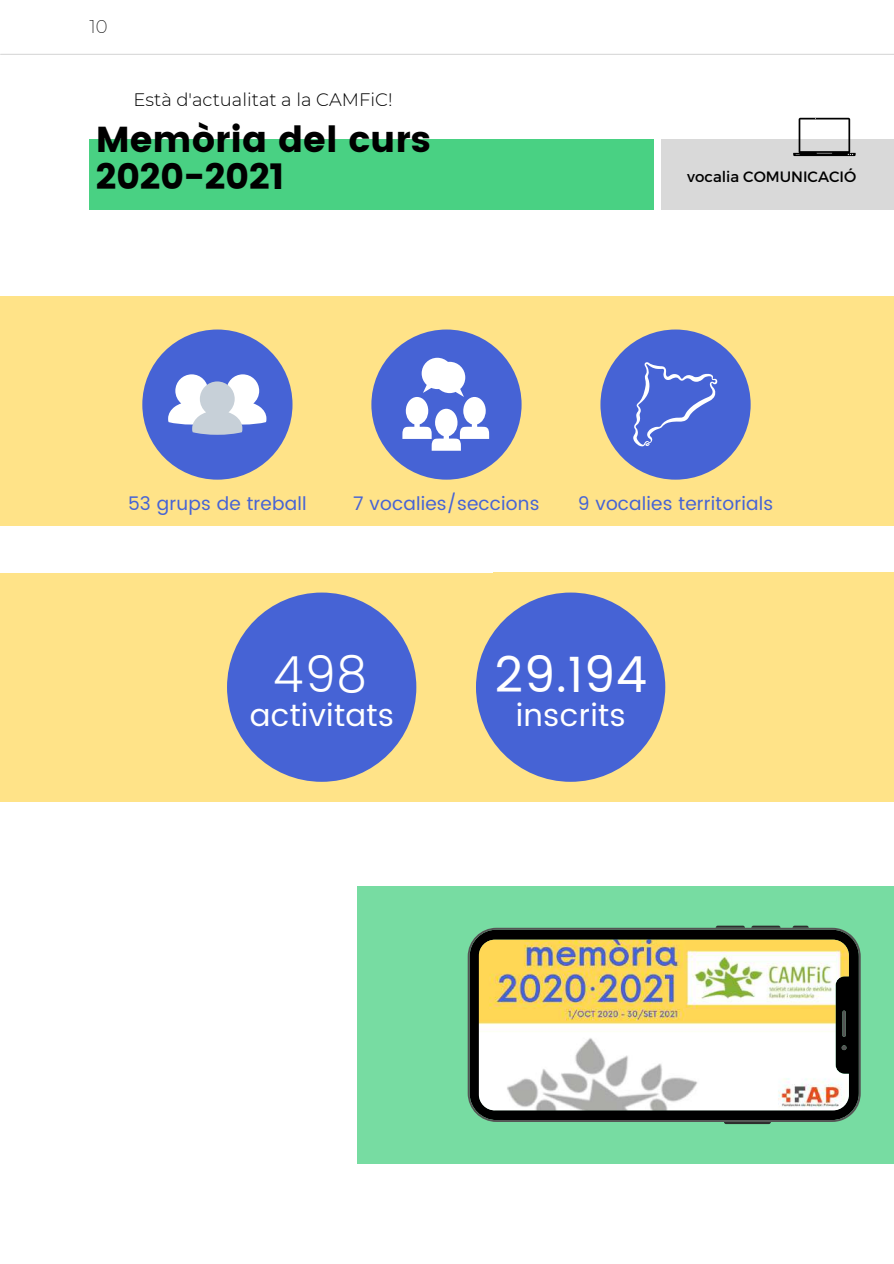
<style>
.page{position:relative;width:894px;height:1264px;background:#fff}
.page>*{position:absolute;margin:0;border:0;box-sizing:border-box;transform-origin:0 0}
.t1{font:49.5px "Poppins";color:#fff}
.t2{font:300 49.5px "Poppins";color:#fff}
.t3{font:36px/37.2px "Poppins";color:#000}
.t4{font:30.9px "Poppins";letter-spacing:.01em;color:#fff}
.t5{font:18.6px "Poppins";letter-spacing:.01em;color:#4663d5}
.t6{font:300 18px "Montserrat";color:#000}
.t7{font:200 18px "Montserrat";color:#000}
.t8{font:15px "Montserrat";color:#000}
</style>
<div class="page">
<div style="left:89px;top:139px;width:564px;height:71px;background:#49d183"></div>
<hr style="left:1px;top:54px;width:892px;height:1px;background:#d9d9d9">
<div style="left:660px;top:139px;width:233px;height:71px;background:#d9d9d9"></div>
<svg style="left:793px;top:118px;width:62px;height:38px"></svg>
<div style="left:0;top:296px;width:893px;height:230px;background:#ffe388"></div>
<div style="left:371px;top:329px;width:150px;height:150px;background:#4663d5;border-radius:50%"></div>
<div style="left:600px;top:329px;width:150px;height:150px;background:#4663d5;border-radius:50%"></div>
<div style="left:142px;top:329px;width:150px;height:150px;background:#4663d5;border-radius:50%"></div>
<svg style="left:633px;top:362px;width:84px;height:84px"></svg>
<svg style="left:168px;top:374px;width:98px;height:61px"></svg>
<div style="left:434px;top:362px;width:31px;height:31px;background:#fff;border-radius:50%"></div>
<div style="left:421px;top:358px;width:32px;height:31px;background:#fff;border-radius:50%"></div>
<svg style="left:402px;top:369px;width:87px;height:82px"></svg>
<div style="left:0;top:572px;width:893px;height:230px;background:#ffe388"></div>
<div style="left:227px;top:592px;width:189px;height:189px;background:#4663d5;border-radius:50%"></div>
<div style="left:476px;top:592px;width:189px;height:189px;background:#4663d5;border-radius:50%"></div>
<div style="left:0;top:531px;width:492px;height:42px;background:#fff"></div>
<div style="left:357px;top:886px;width:536px;height:277px;background:#77dca2"></div>
<svg style="left:792px;top:925px;width:16px;height:2px"></svg>
<svg style="left:751px;top:925px;width:29px;height:2px"></svg>
<svg style="left:716px;top:925px;width:28px;height:2px"></svg>
<svg style="left:723px;top:1121px;width:47px;height:3px"></svg>
<svg style="left:467px;top:927px;width:393px;height:194px;background:#c0ba9c"></svg>
<p class="t7" style="left:89px;top:16px;width:20px">10</p>
<p class="t6" style="left:133px;top:88px;width:261px">Està d'actualitat a la CAMFiC!</p>
<h2 class="t3" style="left:96px;top:120px;width:336px">Memòria del curs<br>2020-2021</h2>
<p class="t8" style="left:687px;top:167px;width:170px">vocalia COMUNICACIÓ</p>
<p class="t5" style="left:128px;top:492px;width:180px">53 grups de treball</p>
<p class="t5" style="left:353px;top:492px;width:188px">7 vocalies/seccions</p>
<p class="t5" style="left:577px;top:492px;width:197px">9 vocalies territorials</p>
<h1 class="t2" style="left:273px;top:645px;width:96px">498</h1>
<h1 class="t1" style="left:494px;top:645px;width:154px">29.194</h1>
<h3 class="t4" style="left:249px;top:697px;width:146px">activitats</h3>
<h3 class="t4" style="left:515px;top:697px;width:112px">inscrits</h3>
</div>
